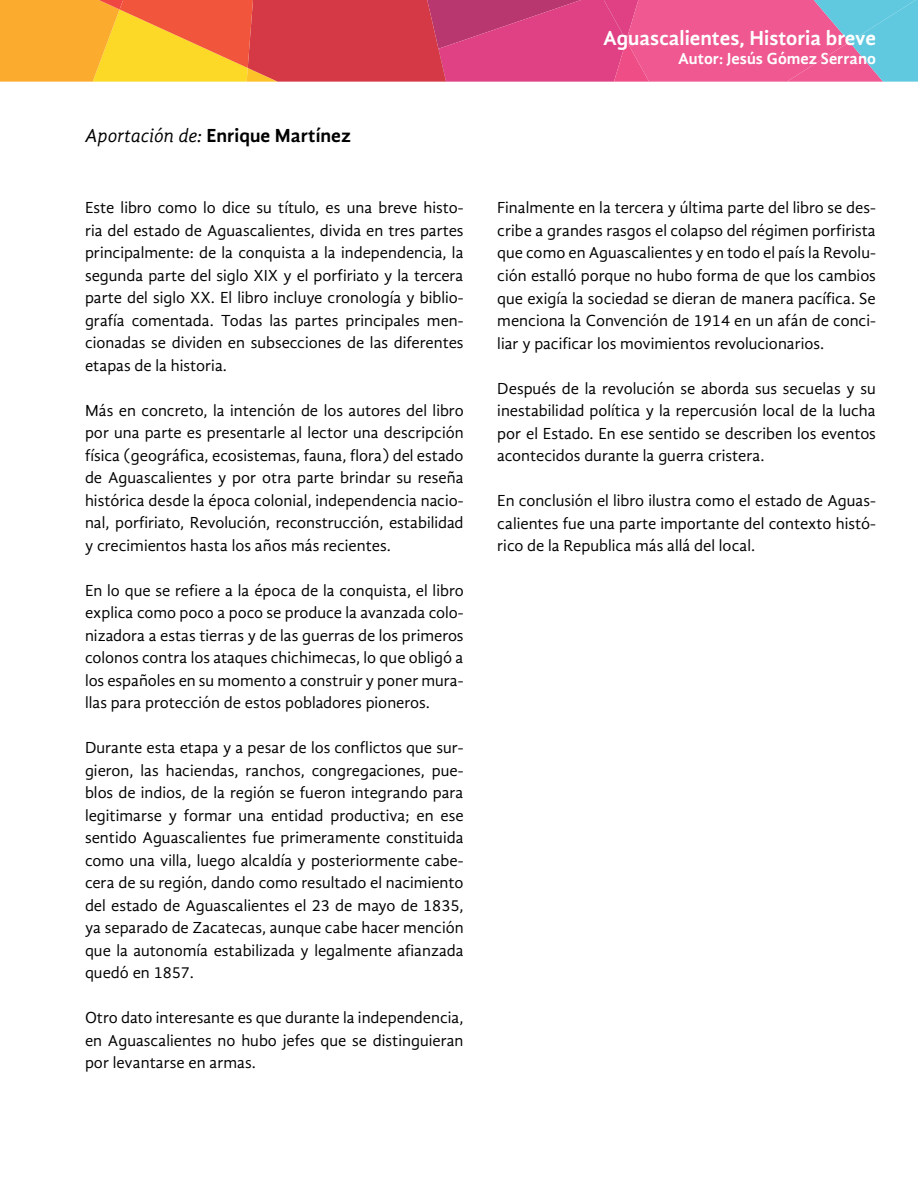
<style>
.page{position:relative;width:918px;height:1188px;background:#fff}
.page>*{position:absolute;margin:0;border:0;box-sizing:border-box;transform-origin:0 0}
.t1{font:700 21px "Gandhi Sans";color:#fff}
.t2{font:700 19.5px "Gandhi Sans";color:#000}
.t3{font:16.5px/22.5px "Gandhi Sans";color:#000;text-align:justify}
.t4{font:700 16.5px "Gandhi Sans";color:#fff}
.s1{font-weight:400;font-style:italic}
</style>
<div class="page">
<svg style="left:0;top:0;width:918px;height:82px;background:#dd6a68"></svg>
<p class="t2" style="left:85px;top:125px;width:267px"><span class="s1">Aportación de:</span> Enrique Martínez</p>
<p class="t3" style="left:85px;top:197px;width:380px">Este libro como lo dice su título, es una breve histo&shy;ria del estado de Aguascalientes, divida en tres partes principalmente: de la conquista a la independencia, la segunda parte del siglo XIX y el porfiriato y la tercera parte del siglo XX. El libro incluye cronología y biblio&shy;grafía comentada. Todas las partes principales men&shy;cionadas se dividen en subsecciones de las diferentes etapas de la historia.</p>
<p class="t3" style="left:85px;top:399px;width:380px">Más en concreto, la intención de los autores del libro por una parte es presentarle al lector una descripción física (geográfica, ecosistemas, fauna, flora) del estado de Aguascalientes y por otra parte brindar su reseña histórica desde la época colonial, independencia nacio&shy;nal, porfiriato, Revolución, reconstrucción, estabilidad y crecimientos hasta los años más recientes.</p>
<p class="t3" style="left:85px;top:579px;width:380px">En lo que se refiere a la época de la conquista, el libro explica como poco a poco se produce la avanzada colo&shy;nizadora a estas tierras y de las guerras de los primeros colonos contra los ataques chichimecas, lo que obligó a los españoles en su momento a construir y poner mura&shy;llas para protección de estos pobladores pioneros.</p>
<p class="t3" style="left:85px;top:737px;width:380px">Durante esta etapa y a pesar de los conflictos que sur&shy;gieron, las haciendas, ranchos, congregaciones, pue&shy;blos de indios, de la región se fueron integrando para legitimarse y formar una entidad productiva; en ese sentido Aguascalientes fue primeramente constituida como una villa, luego alcaldía y posteriormente cabe&shy;cera de su región, dando como resultado el nacimiento del estado de Aguascalientes el 23 de mayo de 1835, ya separado de Zacatecas, aunque cabe hacer mención que la autonomía estabilizada y legalmente afianzada quedó en 1857.</p>
<p class="t3" style="left:85px;top:1007px;width:380px">Otro dato interesante es que durante la independencia, en Aguascalientes no hubo jefes que se distinguieran por levantarse en armas.</p>
<p class="t1" style="left:603px;top:26px;width:274px">Aguascalientes, Historia breve</p>
<p class="t4" style="left:678px;top:49px;width:199px">Autor: Jesús Gómez Serrano</p>
<p class="t3" style="left:497px;top:197px;width:380px">Finalmente en la tercera y última parte del libro se des&shy;cribe a grandes rasgos el colapso del régimen porfirista que como en Aguascalientes y en todo el país la Revolu&shy;ción estalló porque no hubo forma de que los cambios que exigía la sociedad se dieran de manera pacífica. Se menciona la Convención de 1914 en un afán de conci&shy;liar y pacificar los movimientos revolucionarios.</p>
<p class="t3" style="left:497px;top:377px;width:380px">Después de la revolución se aborda sus secuelas y su inestabilidad política y la repercusión local de la lucha por el Estado. En ese sentido se describen los eventos acontecidos durante la guerra cristera.</p>
<p class="t3" style="left:497px;top:489px;width:380px">En conclusión el libro ilustra como el estado de Aguas&shy;calientes fue una parte importante del contexto histó&shy;rico de la Republica más allá del local.</p>
</div>
